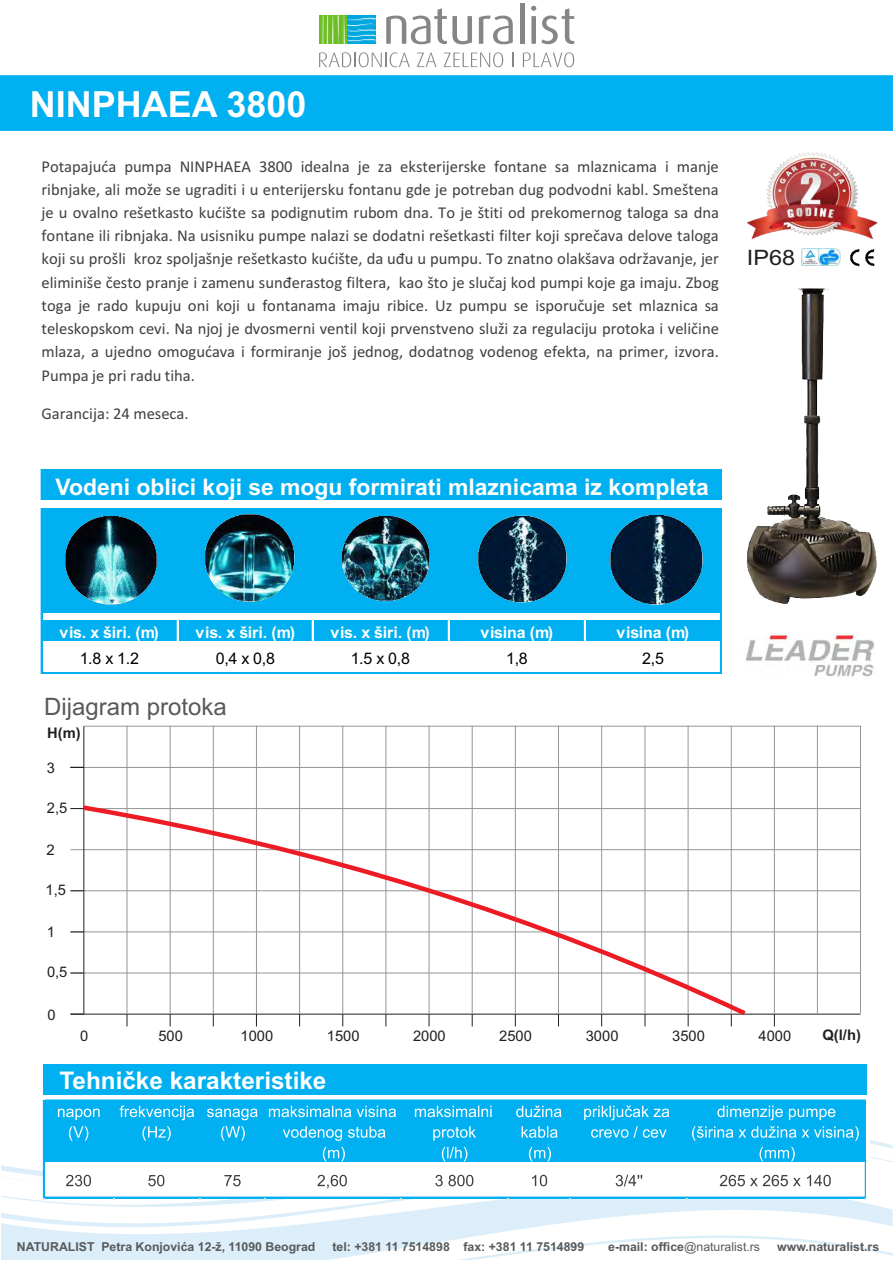
<style>
.page{position:relative;width:893px;height:1263px;background:#fff}
.page>*{position:absolute;margin:0;border:0;box-sizing:border-box;transform-origin:0 0}
.t1{font:700 36px "Arial";color:#fff}
.t2{font:700 24.3px "Arial";color:#fff}
.t3{font:24px "Arial";color:#58595b}
.t4{font:700 22.95px "Arial";color:#fff}
.t5{font:21.15px "Arial";color:#231f20;scale:1.11 1}
.t6{font:16.5px/23.2px "Calibri";color:#404040;text-align:justify}
.t7{font:700 16.05px "Arial";letter-spacing:-.01em;color:#fff}
.t8{font:16.05px "Arial";color:#000}
.t9{font:14.55px "Arial";color:#231f20}
.t10{font:700 14.55px "Arial";color:#231f20}
.t11{font:700 12.3px "Arial";color:#58595b}
.t12{font:12.3px "Arial";color:#58595b}
.s1{font-weight:700}
</style>
<div class="page">
<svg style="left:386px;top:8px;width:86px;height:36px"></svg>
<svg style="left:479px;top:15px;width:34px;height:29px"></svg>
<hr style="left:520px;top:3px;width:4px;height:41px;background:#858686">
<svg style="left:531px;top:6px;width:43px;height:38px"></svg>
<div style="left:319px;top:16px;width:28px;height:28px;background:#6dbd24"></div>
<svg style="left:322px;top:15px;width:54px;height:29px"></svg>
<svg style="left:319px;top:52px;width:91px;height:15px"></svg>
<svg style="left:417px;top:53px;width:19px;height:14px"></svg>
<svg style="left:443px;top:52px;width:60px;height:15px"></svg>
<svg style="left:512px;top:53px;width:1px;height:14px"></svg>
<svg style="left:523px;top:52px;width:51px;height:15px"></svg>
<svg style="left:42px;top:1099px;width:824px;height:30px"></svg>
<svg style="left:1px;top:1132px;width:892px;height:128px;fill:#dceef9"></svg>
<svg style="left:1px;top:1167px;width:702px;height:76px;fill:#dceef9"></svg>
<svg style="left:456px;top:1221px;width:437px;height:39px"></svg>
<div style="left:0;top:75px;width:893px;height:56px;background:#00b0f0;border:1px solid #00b0f0"></div>
<div style="left:44px;top:1064px;width:823px;height:31px;background:#00b0f0"></div>
<hr style="left:70px;top:1014px;width:790px;height:1px;background:#231f20">
<hr style="left:70px;top:973px;width:790px;height:1px;background:#949698">
<hr style="left:70px;top:932px;width:790px;height:1px;background:#949698">
<hr style="left:70px;top:890px;width:790px;height:1px;background:#949698">
<hr style="left:70px;top:849px;width:790px;height:1px;background:#949698">
<hr style="left:70px;top:808px;width:790px;height:1px;background:#949698">
<hr style="left:70px;top:767px;width:790px;height:1px;background:#949698">
<hr style="left:83px;top:726px;width:1px;height:288px;background:#231f20">
<hr style="left:127px;top:726px;width:1px;height:288px;background:#949698">
<hr style="left:170px;top:726px;width:1px;height:288px;background:#949698">
<hr style="left:213px;top:726px;width:1px;height:288px;background:#949698">
<hr style="left:256px;top:726px;width:1px;height:288px;background:#949698">
<hr style="left:299px;top:726px;width:1px;height:288px;background:#949698">
<hr style="left:342px;top:726px;width:1px;height:288px;background:#949698">
<hr style="left:386px;top:726px;width:1px;height:288px;background:#949698">
<hr style="left:429px;top:726px;width:1px;height:288px;background:#949698">
<hr style="left:472px;top:726px;width:1px;height:288px;background:#949698">
<hr style="left:515px;top:726px;width:1px;height:288px;background:#949698">
<hr style="left:558px;top:726px;width:1px;height:288px;background:#949698">
<hr style="left:601px;top:726px;width:1px;height:288px;background:#949698">
<hr style="left:645px;top:726px;width:1px;height:288px;background:#949698">
<hr style="left:688px;top:726px;width:1px;height:288px;background:#949698">
<hr style="left:731px;top:726px;width:1px;height:288px;background:#949698">
<hr style="left:774px;top:726px;width:1px;height:287px;background:#949698">
<svg style="left:79px;top:802px;width:672px;height:217px"></svg>
<hr style="left:84px;top:726px;width:776px;height:1px;background:#949698">
<svg style="left:70px;top:767px;width:13px;height:1px"></svg>
<hr style="left:817px;top:726px;width:1px;height:287px;background:#949698">
<hr style="left:860px;top:726px;width:1px;height:287px;background:#949698">
<svg style="left:774px;top:1014px;width:1px;height:12px"></svg>
<div style="left:41px;top:444px;width:680px;height:169px;background:#00b0f0"></div>
<div style="left:41px;top:620px;width:680px;height:23px;background:#00b0f0"></div>
<div style="left:41px;top:642px;width:718px;height:33px;background:#fff"></div>
<svg style="left:177px;top:620px;width:1px;height:22px"></svg>
<svg style="left:312px;top:620px;width:1px;height:22px"></svg>
<svg style="left:448px;top:620px;width:1px;height:22px"></svg>
<svg style="left:584px;top:620px;width:1px;height:22px"></svg>
<hr style="left:41px;top:444px;width:1px;height:230px;background:#00b0f0">
<hr style="left:42px;top:673px;width:679px;height:1px;background:#00b0f0">
<hr style="left:720px;top:445px;width:1px;height:229px;background:#00b0f0">
<img style="left:610px;top:515px;width:93px;height:90px">
<img style="left:65px;top:516px;width:92px;height:89px">
<img style="left:202px;top:514px;width:93px;height:88px">
<img style="left:342px;top:516px;width:88px;height:85px">
<img style="left:478px;top:515px;width:89px;height:88px">
<div style="left:28px;top:500px;width:715px;height:8px;background:#fff"></div>
<img style="left:746px;top:288px;width:131px;height:316px">
<img style="left:850px;top:249px;width:25px;height:18px">
<img style="left:801px;top:248px;width:39px;height:18px">
<img style="left:746px;top:152px;width:132px;height:88px">
<img style="left:745px;top:633px;width:129px;height:44px">
<div style="left:28px;top:433px;width:715px;height:36px;background:#fff"></div>
<div style="left:43px;top:1100px;width:823px;height:63px;background:#00b0f0"></div>
<div style="left:43px;top:1162px;width:823px;height:36px;background:#fff"></div>
<svg style="left:58px;top:1108px;width:42px;height:12px"></svg>
<svg style="left:69px;top:1126px;width:19px;height:15px"></svg>
<svg style="left:120px;top:1105px;width:74px;height:15px"></svg>
<svg style="left:142px;top:1126px;width:29px;height:15px"></svg>
<svg style="left:207px;top:1108px;width:51px;height:12px"></svg>
<svg style="left:221px;top:1126px;width:24px;height:15px"></svg>
<svg style="left:269px;top:1106px;width:127px;height:11px"></svg>
<svg style="left:283px;top:1126px;width:102px;height:15px"></svg>
<svg style="left:323px;top:1147px;width:22px;height:14px"></svg>
<svg style="left:415px;top:1106px;width:77px;height:11px"></svg>
<svg style="left:433px;top:1126px;width:43px;height:15px"></svg>
<svg style="left:442px;top:1147px;width:25px;height:14px"></svg>
<svg style="left:516px;top:1105px;width:45px;height:12px"></svg>
<svg style="left:522px;top:1126px;width:36px;height:12px"></svg>
<svg style="left:529px;top:1147px;width:22px;height:14px"></svg>
<svg style="left:584px;top:1105px;width:85px;height:15px"></svg>
<svg style="left:591px;top:1126px;width:76px;height:12px"></svg>
<svg style="left:717px;top:1106px;width:118px;height:14px"></svg>
<svg style="left:692px;top:1126px;width:167px;height:15px"></svg>
<svg style="left:759px;top:1147px;width:36px;height:14px"></svg>
<svg style="left:66px;top:1175px;width:25px;height:11px"></svg>
<svg style="left:148px;top:1175px;width:16px;height:11px"></svg>
<svg style="left:224px;top:1175px;width:17px;height:11px"></svg>
<svg style="left:317px;top:1175px;width:30px;height:13px"></svg>
<svg style="left:435px;top:1175px;width:38px;height:11px"></svg>
<svg style="left:532px;top:1175px;width:15px;height:11px"></svg>
<svg style="left:616px;top:1175px;width:26px;height:11px"></svg>
<svg style="left:720px;top:1175px;width:111px;height:11px"></svg>
<hr style="left:43px;top:1100px;width:2px;height:98px;background:#00b0f0">
<hr style="left:45px;top:1197px;width:821px;height:1px;background:#00b0f0">
<hr style="left:865px;top:1101px;width:1px;height:97px;background:#00b0f0">
<hr style="left:867px;top:1098px;width:3px;height:102px;background:#fff">
<h1 class="t1" style="left:30px;top:91px;width:278px">NINPHAEA 3800</h1>
<p class="t6" style="left:41px;top:156px;width:679px">Potapajuća pumpa NINPHAEA 3800 idealna je za eksterijerske fontane sa mlaznicama i manje ribnjake, ali može se ugraditi i u enterijersku fontanu gde je potreban dug podvodni kabl. Smeštena je u ovalno rešetkasto kućište sa podignutim rubom dna. To je štiti od prekomernog taloga sa dna fontane ili ribnjaka. Na usisniku pumpe nalazi se dodatni rešetkasti filter koji sprečava delove taloga koji su prošli kroz spoljašnje rešetkasto kućište, da uđu u pumpu. To znatno olakšava održavanje, jer eliminiše često pranje i zamenu sunđerastog filtera, kao što je slučaj kod pumpi koje ga imaju. Zbog toga je rado kupuju oni koji u fontanama imaju ribice. Uz pumpu se isporučuje set mlaznica sa teleskopskom cevi. Na njoj je dvosmerni ventil koji prvenstveno služi za regulaciju protoka i veličine mlaza, a ujedno omogućava i formiranje još jednog, dodatnog vodenog efekta, na primer, izvora.<br>Pumpa je pri radu tiha.</p>
<p class="t6" style="left:41px;top:403px;width:149px">Garancija: 24 meseca.</p>
<h3 class="t4" style="left:55px;top:478px;width:655px">Vodeni oblici koji se mogu formirati mlaznicama iz kompleta</h3>
<p class="t5" style="left:747px;top:250px;width:45px">IP68</p>
<p class="t7" style="left:59px;top:626px;width:101px">vis. x širi. (m)</p>
<p class="t7" style="left:195px;top:626px;width:101px">vis. x širi. (m)</p>
<p class="t7" style="left:330px;top:626px;width:101px">vis. x širi. (m)</p>
<p class="t7" style="left:480px;top:626px;width:74px">visina (m)</p>
<p class="t7" style="left:616px;top:626px;width:74px">visina (m)</p>
<p class="t8" style="left:80px;top:653px;width:61px">1.8 x 1.2</p>
<p class="t8" style="left:216px;top:653px;width:61px">0,4 x 0,8</p>
<p class="t8" style="left:351px;top:653px;width:61px">1.5 x 0,8</p>
<p class="t8" style="left:506px;top:653px;width:23px">1,8</p>
<p class="t8" style="left:642px;top:653px;width:23px">2,5</p>
<h3 class="t3" style="left:44px;top:697px;width:184px">Dijagram protoka</h3>
<p class="t10" style="left:47px;top:727px;width:35px">H(m)</p>
<p class="t9" style="left:47px;top:762px;width:10px">3</p>
<p class="t9" style="left:47px;top:803px;width:22px">2,5</p>
<p class="t9" style="left:47px;top:845px;width:10px">2</p>
<p class="t9" style="left:46px;top:884px;width:22px">1,5</p>
<p class="t9" style="left:47px;top:926px;width:10px">1</p>
<p class="t9" style="left:47px;top:967px;width:22px">0,5</p>
<p class="t9" style="left:48px;top:1009px;width:10px">0</p>
<p class="t9" style="left:80px;top:1031px;width:10px">0</p>
<p class="t9" style="left:158px;top:1031px;width:26px">500</p>
<p class="t9" style="left:241px;top:1031px;width:34px">1000</p>
<p class="t9" style="left:327px;top:1031px;width:34px">1500</p>
<p class="t9" style="left:413px;top:1030px;width:34px">2000</p>
<p class="t9" style="left:499px;top:1031px;width:34px">2500</p>
<p class="t9" style="left:586px;top:1031px;width:34px">3000</p>
<h2 class="t2" style="left:59px;top:1071px;width:269px">Tehničke karakteristike</h2>
<p class="t9" style="left:672px;top:1031px;width:34px">3500</p>
<p class="t9" style="left:758px;top:1031px;width:34px">4000</p>
<p class="t10" style="left:822px;top:1030px;width:40px">Q(l/h)</p>
<p class="t11" style="left:17px;top:1242px;width:300px">NATURALIST Petra Konjovića 12-ž, 11090 Beograd</p>
<p class="t11" style="left:333px;top:1242px;width:253px">tel: +381 11 7514898 fax: +381 11 7514899</p>
<p class="t12" style="left:608px;top:1242px;width:153px"><span class="s1">e-mail: office</span>@naturalist.rs</p>
<p class="t11" style="left:777px;top:1242px;width:104px">www.naturalist.rs</p>
</div>
